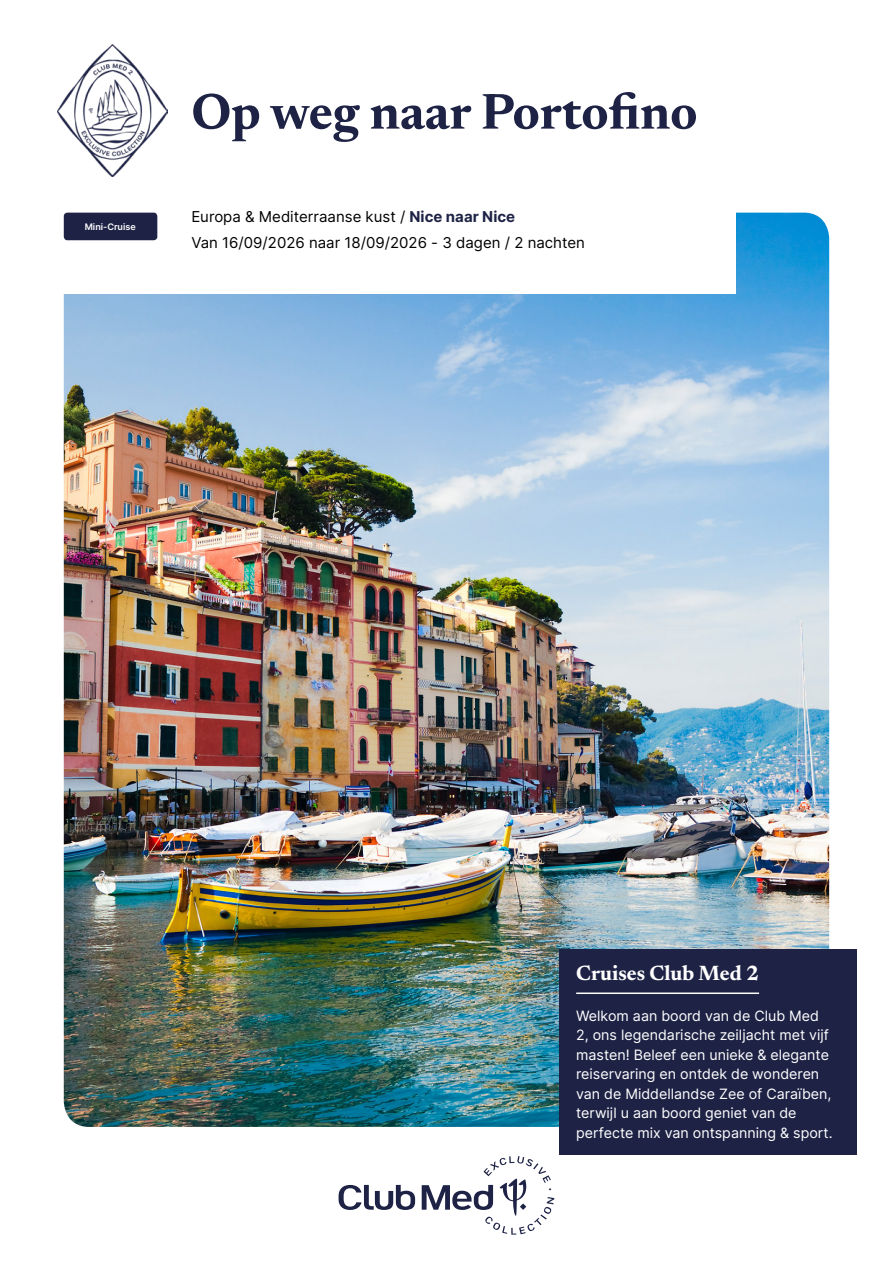
<style>
.page{position:relative;width:893px;height:1263px;background:#fff}
.page>*{position:absolute;margin:0;border:0;box-sizing:border-box;transform-origin:0 0}
.t1{font:700 51px "Newsreader 24 pt";color:#1e2346}
.t2{font:700 21px "Newsreader 24 pt";color:#fff}
.t3{font:15px/25.2px "Inter";color:#000}
.t4{font:14.25px/19.5px "Inter";color:#fff}
.t5{font:600 9px "Inter";color:#fff}
.s1{font-weight:700;color:#1e2346}
</style>
<div class="page">
<img style="left:64px;top:213px;width:765px;height:914px">
<div style="left:559px;top:948px;width:298px;height:206px;background:#1e2346"></div>
<hr style="left:576px;top:992px;width:183px;height:2px;background:#fff">
<div style="left:0;top:212px;width:736px;height:81px;background:#fff"></div>
<img style="left:57px;top:45px;width:111px;height:131px">
<div style="left:64px;top:213px;width:93px;height:27px;background:#1e2346;border-radius:4px"></div>
<svg style="left:339px;top:1156px;width:215px;height:78px"></svg>
<p class="t5" style="left:85px;top:220px;width:52px">Mini-Cruise</p>
<h1 class="t1" style="left:191px;top:75px;width:508px">Op weg naar Portofino</h1>
<p class="t3" style="left:191px;top:204px;width:395px">Europa &amp; Mediterraanse kust / <span class="s1">Nice naar Nice<br></span>Van 16/09/2026 naar 18/09/2026 - 3 dagen / 2 nachten</p>
<h2 class="t2" style="left:576px;top:958px;width:184px">Cruises Club Med 2</h2>
<p class="t4" style="left:576px;top:1005px;width:258px">Welkom aan boord van de Club Med 2, ons legendarische zeiljacht met vijf masten! Beleef een unieke &amp; elegante reiservaring en ontdek de wonderen van de Middellandse Zee of Caraïben, terwijl u aan boord geniet van de perfecte mix van ontspanning &amp; sport.</p>
</div>
